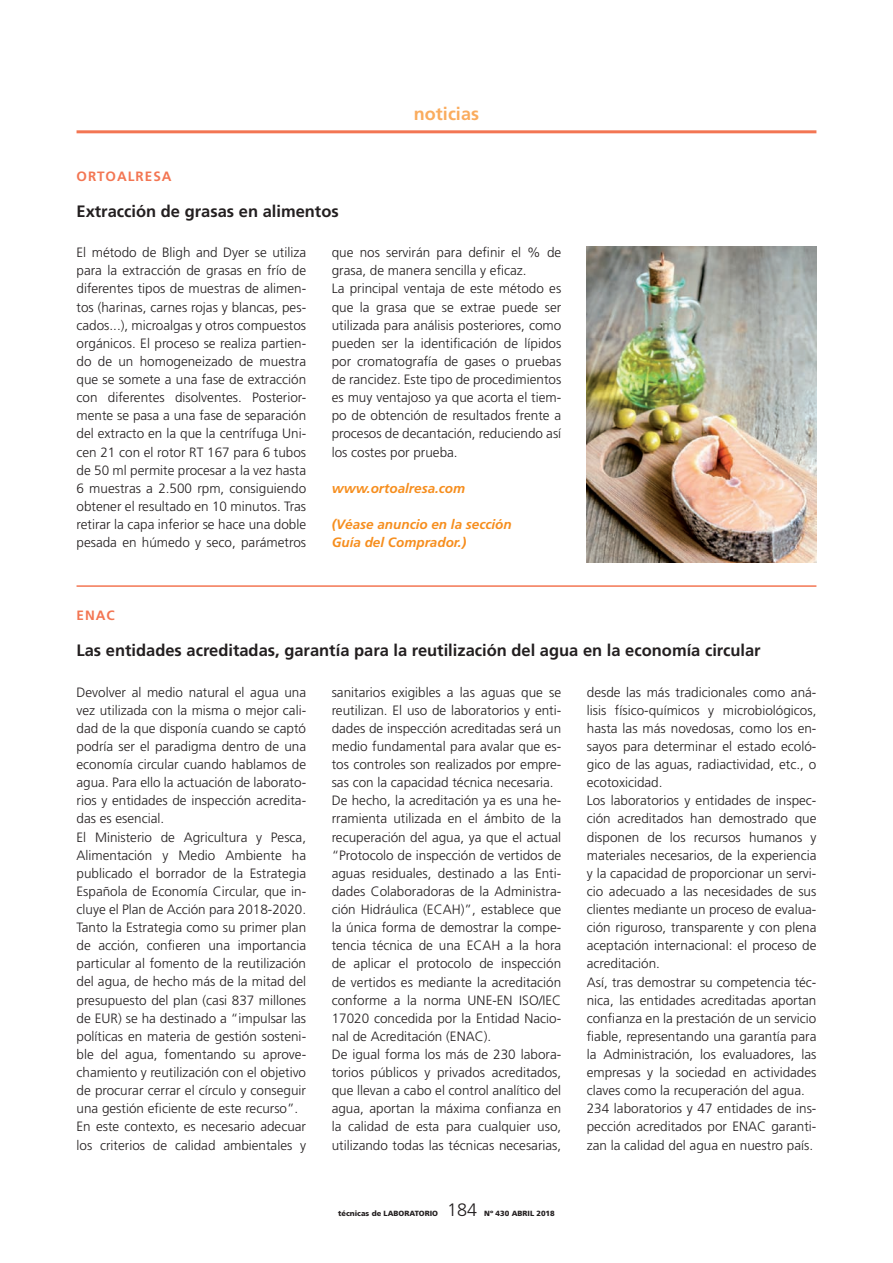
<style>
.page{position:relative;width:893px;height:1263px;background:#fff}
.page>*{position:absolute;margin:0;border:0;box-sizing:border-box;transform-origin:0 0}
.t1{font:700 18px "Frutiger";color:#faac5e}
.t2{font:300 18px "Frutiger";color:#231f20}
.Titolet_NOT{font:700 16.5px "Frutiger";color:#231f20}
.Texto_base_TL{font:300 13.5px/18.1px "Frutiger";color:#231f20;text-align:justify}
.www_NOT{font:italic 700 13.5px "Frutiger";color:#f68e1e}
.Empresa_NOT{font:700 13.5px "Frutiger";letter-spacing:.075em;color:#f37653}
.t3{font:900 7.5px "Frutiger";color:#231f20}
</style>
<div class="page">
<hr style="left:77px;top:130px;width:739px;height:3px;background:#f37653">
<hr style="left:77px;top:585px;width:739px;height:2px;background:#f37653">
<img style="left:587px;top:247px;width:229px;height:316px">
<p class="Empresa_NOT" style="left:77px;top:168px;width:97px">ORTOALRESA</p>
<p class="Titolet_NOT" style="left:77px;top:201px;width:264px">Extracción de grasas en alimentos</p>
<h1 class="t1" style="left:414px;top:103px;width:66px">noticias</h1>
<p class="Texto_base_TL" style="left:77px;top:243px;width:231px">El método de Bligh and Dyer se utiliza para la extracción de grasas en frío de diferentes tipos de muestras de alimen&shy;tos (harinas, carnes rojas y blancas, pes&shy;cados...), microalgas y otros compuestos orgánicos. El proceso se realiza partien&shy;do de un homogeneizado de muestra que se somete a una fase de extracción con diferentes disolventes. Posterior&shy;mente se pasa a una fase de separación del extracto en la que la centrífuga Uni&shy;cen 21 con el rotor RT 167 para 6 tubos de 50 ml permite procesar a la vez hasta 6 muestras a 2.500 rpm, consiguiendo obtener el resultado en 10 minutos. Tras retirar la capa inferior se hace una doble pesada en húmedo y seco, parámetros</p>
<p class="Texto_base_TL" style="left:332px;top:243px;width:231px">que nos servirán para definir el % de grasa, de manera sencilla y eficaz.</p>
<p class="Texto_base_TL" style="left:332px;top:280px;width:231px">La principal ventaja de este método es que la grasa que se extrae puede ser utilizada para análisis posteriores, como pueden ser la identificación de lípidos por cromatografía de gases o pruebas de rancidez. Este tipo de procedimientos es muy ventajoso ya que acorta el tiem&shy;po de obtención de resultados frente a procesos de decantación, reduciendo así los costes por prueba.</p>
<p class="www_NOT" style="left:332px;top:480px;width:135px">www.ortoalresa.com</p>
<p class="www_NOT" style="left:332px;top:516px;width:182px">(Véase anuncio en la sección</p>
<p class="www_NOT" style="left:332px;top:534px;width:136px">Guía del Comprador.)</p>
<p class="Empresa_NOT" style="left:77px;top:607px;width:40px">ENAC</p>
<p class="Titolet_NOT" style="left:77px;top:641px;width:686px">Las entidades acreditadas, garantía para la reutilización del agua en la economía circular</p>
<p class="Texto_base_TL" style="left:77px;top:683px;width:231px">Devolver al medio natural el agua una vez utilizada con la misma o mejor cali&shy;dad de la que disponía cuando se captó podría ser el paradigma dentro de una economía circular cuando hablamos de agua. Para ello la actuación de laborato&shy;rios y entidades de inspección acredita&shy;das es esencial.</p>
<p class="Texto_base_TL" style="left:77px;top:828px;width:231px">El Ministerio de Agricultura y Pesca, Alimentación y Medio Ambiente ha publicado el borrador de la Estrategia Española de Economía Circular, que in&shy;cluye el Plan de Acción para 2018-2020.<br>Tanto la Estrategia como su primer plan de acción, confieren una importancia particular al fomento de la reutilización del agua, de hecho más de la mitad del presupuesto del plan (casi 837 millones de EUR) se ha destinado a “impulsar las políticas en materia de gestión sosteni&shy;ble del agua, fomentando su aprove&shy;chamiento y reutilización con el objetivo de procurar cerrar el círculo y conseguir una gestión eficiente de este recurso”.</p>
<p class="Texto_base_TL" style="left:77px;top:1118px;width:231px">En este contexto, es necesario adecuar los criterios de calidad ambientales y</p>
<p class="Texto_base_TL" style="left:332px;top:683px;width:231px">sanitarios exigibles a las aguas que se reutilizan. El uso de laboratorios y enti&shy;dades de inspección acreditadas será un medio fundamental para avalar que es&shy;tos controles son realizados por empre&shy;sas con la capacidad técnica necesaria.</p>
<p class="Texto_base_TL" style="left:332px;top:791px;width:231px">De hecho, la acreditación ya es una he&shy;rramienta utilizada en el ámbito de la recuperación del agua, ya que el actual “Protocolo de inspección de vertidos de aguas residuales, destinado a las Enti&shy;dades Colaboradoras de la Administra&shy;ción Hidráulica (ECAH)”, establece que la única forma de demostrar la compe&shy;tencia técnica de una ECAH a la hora de aplicar el protocolo de inspección de vertidos es mediante la acreditación conforme a la norma UNE-EN ISO/IEC 17020 concedida por la Entidad Nacio&shy;nal de Acreditación (ENAC).</p>
<p class="Texto_base_TL" style="left:332px;top:1045px;width:231px">De igual forma los más de 230 labora&shy;torios públicos y privados acreditados, que llevan a cabo el control analítico del agua, aportan la máxima confianza en la calidad de esta para cualquier uso, utilizando todas las técnicas necesarias,</p>
<p class="t3" style="left:338px;top:1209px;width:101px">técnicas de LABORATORIO</p>
<h1 class="t2" style="left:447px;top:1200px;width:32px">184</h1>
<p class="t3" style="left:484px;top:1209px;width:72px">Nº 430 ABRIL 2018</p>
<p class="Texto_base_TL" style="left:587px;top:683px;width:231px">desde las más tradicionales como aná&shy;lisis físico-químicos y microbiológicos, hasta las más novedosas, como los en&shy;sayos para determinar el estado ecoló&shy;gico de las aguas, radiactividad, etc., o ecotoxicidad.</p>
<p class="Texto_base_TL" style="left:587px;top:791px;width:231px">Los laboratorios y entidades de inspec&shy;ción acreditados han demostrado que disponen de los recursos humanos y materiales necesarios, de la experiencia y la capacidad de proporcionar un servi&shy;cio adecuado a las necesidades de sus clientes mediante un proceso de evalua&shy;ción riguroso, transparente y con plena aceptación internacional: el proceso de acreditación.</p>
<p class="Texto_base_TL" style="left:587px;top:973px;width:231px">Así, tras demostrar su competencia téc&shy;nica, las entidades acreditadas aportan confianza en la prestación de un servicio fiable, representando una garantía para la Administración, los evaluadores, las empresas y la sociedad en actividades claves como la recuperación del agua.</p>
<p class="Texto_base_TL" style="left:587px;top:1099px;width:231px">234 laboratorios y 47 entidades de ins&shy;pección acreditados por ENAC garanti&shy;zan la calidad del agua en nuestro país.</p>
</div>
